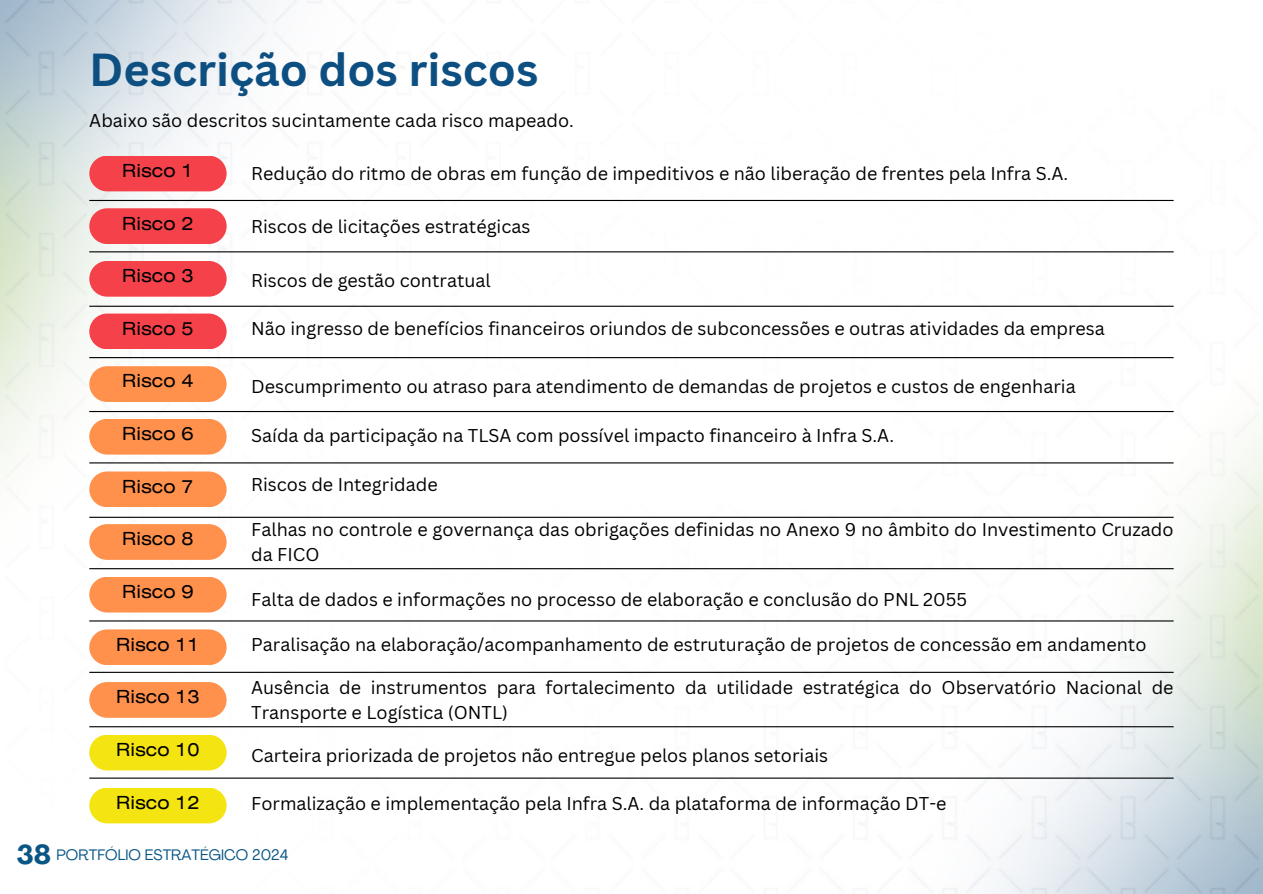
<style>
.page{position:relative;width:1263px;height:894px;background:#fff}
.page>*{position:absolute;margin:0;border:0;box-sizing:border-box;transform-origin:0 0}
.t1{font:700 45px "Canva Sans";color:#0e4f81}
.t2{font:700 27px "Agrandir";color:#095685}
.t3{font:18px/24.8px "Canva Sans";color:#000}
.t4{font:18px "Helios Ext";color:#000}
.t5{font:15px "Agrandir";color:#095685}
</style>
<div class="page">
<img style="left:0;top:0;width:1263px;height:893px">
<div style="left:89px;top:734px;width:138px;height:36px;background:#f4e411;border-radius:18px"></div>
<div style="left:89px;top:787px;width:138px;height:36px;background:#f4e411;border-radius:18px"></div>
<div style="left:89px;top:629px;width:138px;height:36px;background:#ff914d;border-radius:18px"></div>
<div style="left:89px;top:681px;width:138px;height:36px;background:#ff914d;border-radius:18px"></div>
<div style="left:89px;top:524px;width:138px;height:35px;background:#ff914d;border-radius:18px"></div>
<div style="left:89px;top:576px;width:138px;height:36px;background:#ff914d;border-radius:18px"></div>
<div style="left:89px;top:418px;width:138px;height:36px;background:#ff914d;border-radius:18px"></div>
<div style="left:89px;top:471px;width:138px;height:36px;background:#ff914d;border-radius:18px"></div>
<div style="left:89px;top:313px;width:138px;height:36px;background:#f5424a;border-radius:18px"></div>
<div style="left:89px;top:366px;width:138px;height:36px;background:#ff914d;border-radius:18px"></div>
<div style="left:89px;top:208px;width:138px;height:36px;background:#f5424a;border-radius:18px"></div>
<div style="left:89px;top:261px;width:138px;height:35px;background:#f5424a;border-radius:18px"></div>
<div style="left:89px;top:156px;width:138px;height:35px;background:#f5424a;border-radius:18px"></div>
<hr style="left:89px;top:200px;width:1085px;height:1px;background:#000">
<hr style="left:89px;top:251px;width:1085px;height:1px;background:#000">
<hr style="left:89px;top:305px;width:1085px;height:2px;background:#000">
<hr style="left:89px;top:357px;width:1085px;height:1px;background:#000">
<hr style="left:89px;top:411px;width:1085px;height:1px;background:#000">
<hr style="left:89px;top:462px;width:1085px;height:1px;background:#000">
<hr style="left:89px;top:516px;width:1085px;height:1px;background:#000">
<hr style="left:89px;top:568px;width:1085px;height:1px;background:#000">
<hr style="left:89px;top:620px;width:1085px;height:1px;background:#000">
<hr style="left:89px;top:671px;width:1085px;height:1px;background:#000">
<hr style="left:89px;top:726px;width:1085px;height:1px;background:#000">
<hr style="left:89px;top:777px;width:1085px;height:1px;background:#000">
<p class="t1" style="left:89px;top:38px;width:451px">Descrição dos riscos</p>
<p class="t3" style="left:89px;top:108px;width:486px">Abaixo são descritos sucintamente cada risco mapeado.</p>
<p class="t4" style="left:122px;top:164px;width:73px">Risco 1</p>
<p class="t4" style="left:122px;top:216px;width:73px">Risco 2</p>
<p class="t4" style="left:122px;top:269px;width:73px">Risco 3</p>
<p class="t4" style="left:122px;top:321px;width:73px">Risco 5</p>
<p class="t4" style="left:122px;top:374px;width:73px">Risco 4</p>
<p class="t4" style="left:122px;top:427px;width:73px">Risco 6</p>
<p class="t4" style="left:122px;top:479px;width:73px">Risco 7</p>
<p class="t4" style="left:122px;top:532px;width:73px">Risco 8</p>
<p class="t4" style="left:122px;top:584px;width:73px">Risco 9</p>
<p class="t4" style="left:116px;top:637px;width:85px">Risco 11</p>
<p class="t4" style="left:116px;top:690px;width:85px">Risco 13</p>
<p class="t4" style="left:116px;top:742px;width:85px">Risco 10</p>
<p class="t4" style="left:116px;top:795px;width:85px">Risco 12</p>
<p class="t3" style="left:251px;top:161px;width:818px">Redução do ritmo de obras em função de impeditivos e não liberação de frentes pela Infra S.A.</p>
<p class="t3" style="left:251px;top:213px;width:281px">Riscos de licitações estratégicas</p>
<p class="t3" style="left:251px;top:268px;width:241px">Riscos de gestão contratual</p>
<p class="t3" style="left:251px;top:315px;width:855px">Não ingresso de benefícios financeiros oriundos de subconcessões e outras atividades da empresa</p>
<p class="t3" style="left:251px;top:374px;width:826px">Descumprimento ou atraso para atendimento de demandas de projetos e custos de engenharia</p>
<p class="t3" style="left:251px;top:422px;width:644px">Saída da participação na TLSA com possível impacto financeiro à Infra S.A.</p>
<p class="t3" style="left:251px;top:471px;width:188px">Riscos de Integridade</p>
<p class="t3" style="left:251px;top:517px;width:924px">Falhas no controle e governança das obrigações definidas no Anexo 9 no âmbito do Investimento Cruzado da FICO</p>
<p class="t3" style="left:251px;top:586px;width:717px">Falta de dados e informações no processo de elaboração e conclusão do PNL 2055</p>
<p class="t3" style="left:251px;top:631px;width:897px">Paralisação na elaboração/acompanhamento de estruturação de projetos de concessão em andamento</p>
<p class="t3" style="left:251px;top:674px;width:924px">Ausência de instrumentos para fortalecimento da utilidade estratégica do Observatório Nacional de<br>Transporte e Logística (ONTL)</p>
<p class="t3" style="left:251px;top:742px;width:578px">Carteira priorizada de projetos não entregue pelos planos setoriais</p>
<p class="t3" style="left:251px;top:790px;width:697px">Formalização e implementação pela Infra S.A. da plataforma de informação DT-e</p>
<p class="t2" style="left:17px;top:843px;width:36px">38</p>
<p class="t5" style="left:57px;top:848px;width:233px">PORTFÓLIO ESTRATÉGICO 2024</p>
</div>
